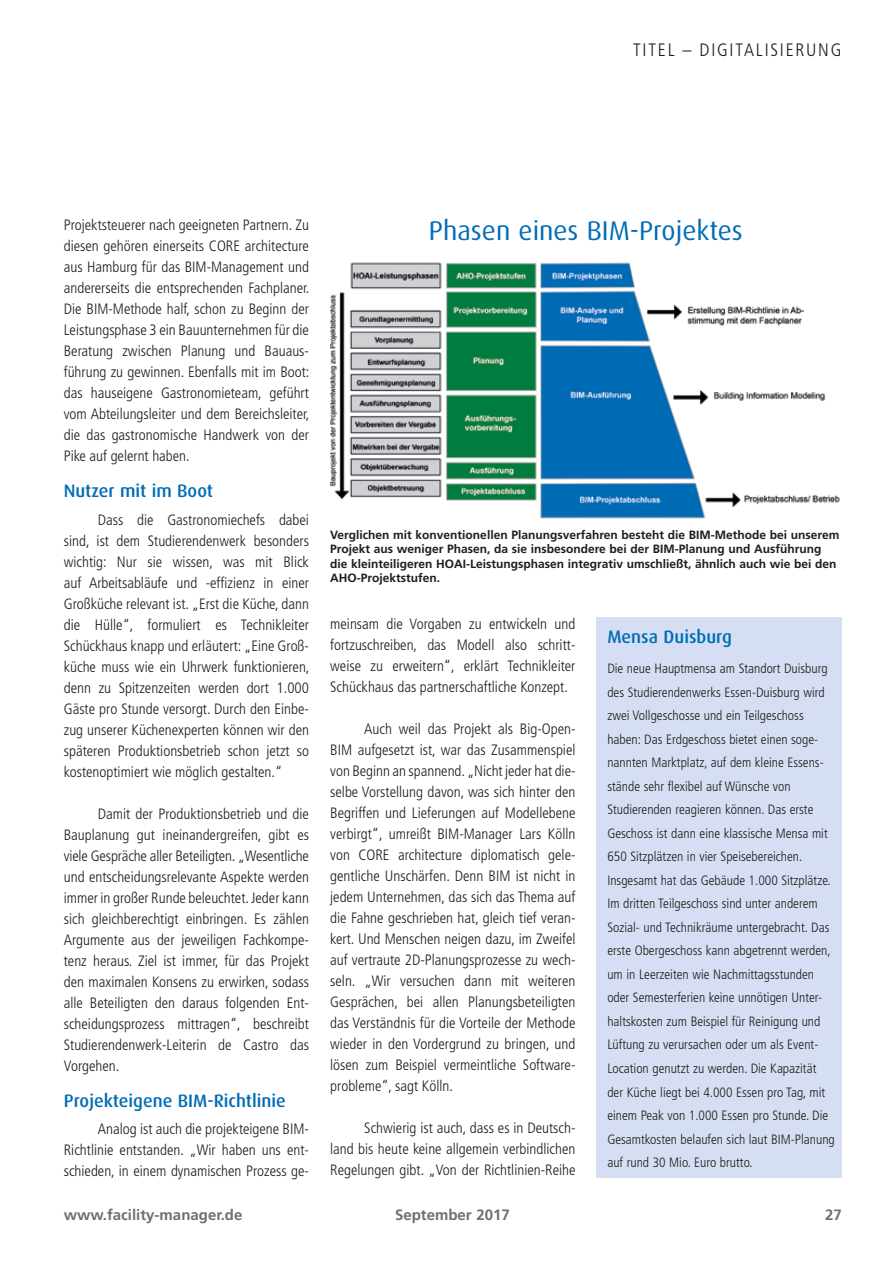
<style>
.page{position:relative;width:893px;height:1263px;background:#fff}
.page>*{position:absolute;margin:0;border:0;box-sizing:border-box;transform-origin:0 0}
.t1{font:27px "Dax";color:#006cb6}
.t2{font:500 18px "Dax";color:#006cb6}
.t3{font:300 condensed 18px "Frutiger";letter-spacing:.1em;color:#1d1d1b}
.t4{font:300 condensed 15px/21px "Frutiger";color:#1d1d1b;text-align:justify}
.t5{font:700 15px "Frutiger";color:#706f6f}
.t6{font:300 condensed 13.5px/23.5px "Frutiger";color:#1d1d1b}
.t7{font:700 12px/14.4px "Frutiger";color:#1d1d1b}
</style>
<div class="page">
<div style="left:597px;top:618px;width:245px;height:560px;background:#d5def2"></div>
<img style="left:330px;top:262px;width:510px;height:257px">
<p class="t3" style="left:633px;top:40px;width:210px">TITEL – DIGITALISIERUNG</p>
<h1 class="t1" style="left:429px;top:216px;width:315px">Phasen eines BIM-Projektes</h1>
<p class="t4" style="left:64px;top:215px;width:247px;text-align:left">Projektsteuerer nach geeigneten Partnern. Zu diesen gehören einerseits CORE architecture aus Hamburg für das BIM-Management und andererseits die entsprechenden Fachplaner.<br>Die BIM-Methode half, schon zu Beginn der Leistungsphase 3 ein Bauunternehmen für die Beratung zwischen Planung und Bauaus&shy;führung zu gewinnen. Ebenfalls mit im Boot: das hauseigene Gastronomieteam, geführt vom Abteilungsleiter und dem Bereichsleiter, die das gastronomische Handwerk von der Pike auf gelernt haben.</p>
<p class="t2" style="left:64px;top:481px;width:151px">Nutzer mit im Boot</p>
<p class="t4" style="left:64px;top:509px;width:247px;text-align:left;text-indent:34px">Dass die Gastronomiechefs dabei sind, ist dem Studierendenwerk besonders wichtig: Nur sie wissen, was mit Blick auf Arbeitsabläufe und -effizienz in einer Großküche relevant ist. „Erst die Küche, dann die Hülle“, formuliert es Technikleiter Schückhaus knapp und erläutert: „Eine Groß&shy;küche muss wie ein Uhrwerk funktionieren, denn zu Spitzenzeiten werden dort 1.000<br>Gäste pro Stunde versorgt. Durch den Einbe&shy;zug unserer Küchenexperten können wir den späteren Produktionsbetrieb schon jetzt so kostenoptimiert wie möglich gestalten.“</p>
<p class="t4" style="left:64px;top:803px;width:247px;text-indent:34px">Damit der Produktionsbetrieb und die Bauplanung gut ineinandergreifen, gibt es viele Gespräche aller Beteiligten. „Wesentliche und entscheidungsrelevante Aspekte werden immer in großer Runde beleuchtet. Jeder kann sich gleichberechtigt einbringen. Es zählen Argumente aus der jeweiligen Fachkompe&shy;tenz heraus. Ziel ist immer, für das Projekt den maximalen Konsens zu erwirken, sodass alle Beteiligten den daraus folgenden Ent&shy;scheidungsprozess mittragen“, beschreibt Studierendenwerk-Leiterin de Castro das Vorgehen.</p>
<p class="t2" style="left:64px;top:1090px;width:224px">Projekteigene BIM-Richtlinie</p>
<p class="t4" style="left:64px;top:1118px;width:247px;text-indent:34px">Analog ist auch die projekteigene BIM-Richtlinie entstanden. „Wir haben uns ent&shy;schieden, in einem dynamischen Prozess ge-</p>
<p class="t5" style="left:64px;top:1206px;width:180px">www.facility-manager.de</p>
<p class="t5" style="left:395px;top:1206px;width:116px">September 2017</p>
<p class="t5" style="left:825px;top:1206px;width:18px">27</p>
<p class="t7" style="left:330px;top:527px;width:511px">Verglichen mit konventionellen Planungsverfahren besteht die BIM-Methode bei unserem Projekt aus weniger Phasen, da sie insbesondere bei der BIM-Planung und Ausführung die kleinteiligeren HOAI-Leistungsphasen integrativ umschließt, ähnlich auch wie bei den AHO-Projektstufen.</p>
<p class="t4" style="left:330px;top:613px;width:247px">meinsam die Vorgaben zu entwickeln und fortzuschreiben, das Modell also schritt&shy;weise zu erweitern“, erklärt Technikleiter Schückhaus das partnerschaftliche Konzept.</p>
<p class="t4" style="left:330px;top:718px;width:247px;text-indent:34px">Auch weil das Projekt als Big-Open-BIM aufgesetzt ist, war das Zusammenspiel von Beginn an spannend. „Nicht jeder hat die&shy;selbe Vorstellung davon, was sich hinter den Begriffen und Lieferungen auf Modellebene verbirgt“, umreißt BIM-Manager Lars Kölln von CORE architecture diplomatisch gele&shy;gentliche Unschärfen. Denn BIM ist nicht in jedem Unternehmen, das sich das Thema auf die Fahne geschrieben hat, gleich tief veran&shy;kert. Und Menschen neigen dazu, im Zweifel auf vertraute 2D-Planungsprozesse zu wech&shy;seln. „Wir versuchen dann mit weiteren Gesprächen, bei allen Planungsbeteiligten das Verständnis für die Vorteile der Methode wieder in den Vordergrund zu bringen, und lösen zum Beispiel vermeintliche Software&shy;probleme“, sagt Kölln.</p>
<p class="t4" style="left:330px;top:1117px;width:247px;text-indent:34px">Schwierig ist auch, dass es in Deutsch&shy;land bis heute keine allgemein verbindlichen Regelungen gibt. „Von der Richtlinien-Reihe</p>
<p class="t2" style="left:607px;top:627px;width:126px">Mensa Duisburg</p>
<p class="t6" style="left:607px;top:657px;width:229px">Die neue Hauptmensa am Standort Duisburg des Studierendenwerks Essen-Duisburg wird zwei Vollgeschosse und ein Teilgeschoss haben: Das Erdgeschoss bietet einen soge&shy;nannten Marktplatz, auf dem kleine Essens&shy;stände sehr flexibel auf Wünsche von Studierenden reagieren können. Das erste Geschoss ist dann eine klassische Mensa mit 650 Sitzplätzen in vier Speisebereichen.<br>Insgesamt hat das Gebäude 1.000 Sitzplätze.<br>Im dritten Teilgeschoss sind unter anderem Sozial- und Technikräume untergebracht. Das erste Obergeschoss kann abgetrennt werden, um in Leerzeiten wie Nachmittagsstunden oder Semesterferien keine unnötigen Unter&shy;haltskosten zum Beispiel für Reinigung und Lüftung zu verursachen oder um als Event-Location genutzt zu werden. Die Kapazität der Küche liegt bei 4.000 Essen pro Tag, mit einem Peak von 1.000 Essen pro Stunde. Die Gesamtkosten belaufen sich laut BIM-Planung auf rund 30 Mio. Euro brutto.</p>
</div>
